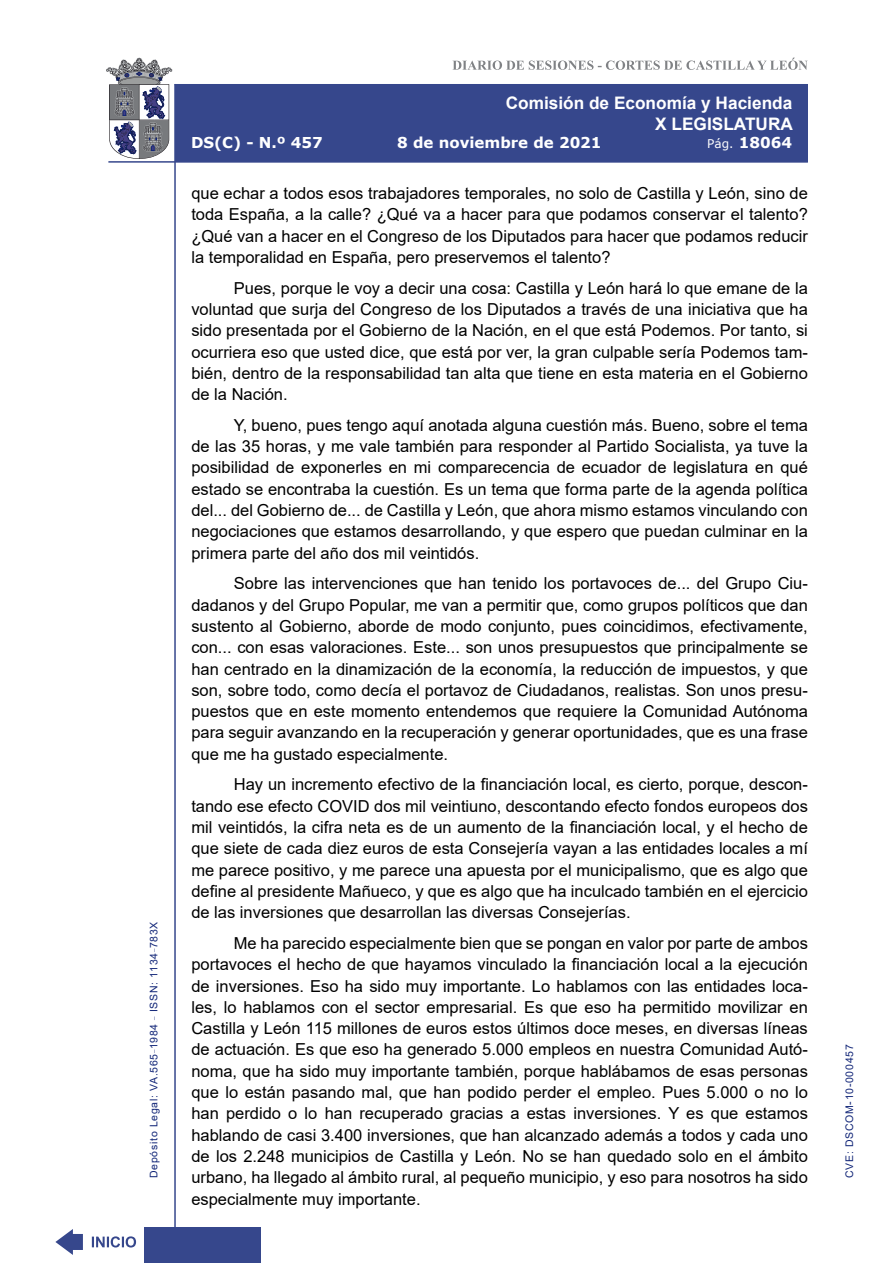
<style>
.page{position:relative;width:893px;height:1263px;background:#fff}
.page>*{position:absolute;margin:0;border:0;box-sizing:border-box;transform-origin:0 0}
.t1{font:700 17.25px/20.7px "Arial";color:#fff;text-align:right}
.t2{font:16.5px/21.3px "Arial";color:#000;text-align:justify}
.t3{font:700 15px "Verdana";color:#fff}
.t4{font:10.5px "Arial";letter-spacing:.065em;color:#122678}
.s1{font-weight:400;font-size:12px}
</style>
<div class="page">
<svg style="left:452px;top:58px;width:356px;height:12px"></svg>
<hr style="left:174px;top:84px;width:2px;height:1179px;background:#36478c">
<div style="left:144px;top:1227px;width:117px;height:36px;background:#36478c"></div>
<div style="left:175px;top:84px;width:633px;height:78px;background:#36478c"></div>
<hr style="left:108px;top:161px;width:700px;height:2px;background:#36478c">
<svg style="left:92px;top:1236px;width:44px;height:11px"></svg>
<svg style="left:55px;top:1229px;width:28px;height:26px"></svg>
<svg style="left:106px;top:58px;width:66px;height:101px"></svg>
<p class="t4" style="left:146px;top:1178px;width:258px;rotate:-90deg">Depósito Legal: VA.565<sup>_</sup>1984 <sup>_</sup> ISSN: 1134<sup>_</sup>783X</p>
<p class="t1" style="left:506px;top:93px;width:289px">Comisión de Economía y Hacienda<br>X LEGISLATURA</p>
<p class="t3" style="left:191px;top:132px;width:133px">DS(C) - N.º 457</p>
<p class="t3" style="left:397px;top:132px;width:206px">8 de noviembre de 2021</p>
<p class="t3" style="left:707px;top:132px;width:86px"><span class="s1">Pág.</span> 18064</p>
<p class="t2" style="left:191px;top:183px;width:618px">que echar a todos esos trabajadores temporales, no solo de Castilla y León, sino de toda España, a la calle? ¿Qué va a hacer para que podamos conservar el talento? ¿Qué van a hacer en el Congreso de los Diputados para hacer que podamos reducir la temporalidad en España, pero preservemos el talento?</p>
<p class="t2" style="left:191px;top:277px;width:618px;text-indent:43px">Pues, porque le voy a decir una cosa: Castilla y León hará lo que emane de la voluntad que surja del Congreso de los Diputados a través de una iniciativa que ha sido presentada por el Gobierno de la Nación, en el que está Podemos. Por tanto, si ocurriera eso que usted dice, que está por ver, la gran culpable sería Podemos tam&shy;bién, dentro de la responsabilidad tan alta que tiene en esta materia en el Gobierno de la Nación.</p>
<p class="t2" style="left:191px;top:414px;width:618px;text-indent:43px">Y, bueno, pues tengo aquí anotada alguna cuestión más. Bueno, sobre el tema de las 35 horas, y me vale también para responder al Partido Socialista, ya tuve la posibilidad de exponerles en mi comparecencia de ecuador de legislatura en qué estado se encontraba la cuestión. Es un tema que forma parte de la agenda política del... del Gobierno de... de Castilla y León, que ahora mismo estamos vinculando con negociaciones que estamos desarrollando, y que espero que puedan culminar en la primera parte del año dos mil veintidós.</p>
<p class="t2" style="left:191px;top:573px;width:618px;text-indent:43px">Sobre las intervenciones que han tenido los portavoces de... del Grupo Ciu&shy;dadanos y del Grupo Popular, me van a permitir que, como grupos políticos que dan sustento al Gobierno, aborde de modo conjunto, pues coincidimos, efectivamente, con... con esas valoraciones. Este... son unos presupuestos que principalmente se han centrado en la dinamización de la economía, la reducción de impuestos, y que son, sobre todo, como decía el portavoz de Ciudadanos, realistas. Son unos presu&shy;puestos que en este momento entendemos que requiere la Comunidad Autónoma para seguir avanzando en la recuperación y generar oportunidades, que es una frase que me ha gustado especialmente.</p>
<p class="t2" style="left:191px;top:774px;width:618px;text-indent:43px">Hay un incremento efectivo de la financiación local, es cierto, porque, descon&shy;tando ese efecto COVID dos mil veintiuno, descontando efecto fondos europeos dos mil veintidós, la cifra neta es de un aumento de la financiación local, y el hecho de que siete de cada diez euros de esta Consejería vayan a las entidades locales a mí me parece positivo, y me parece una apuesta por el municipalismo, que es algo que define al presidente Mañueco, y que es algo que ha inculcado también en el ejercicio de las inversiones que desarrollan las diversas Consejerías.</p>
<p class="t2" style="left:191px;top:932px;width:618px;text-indent:43px">Me ha parecido especialmente bien que se pongan en valor por parte de ambos portavoces el hecho de que hayamos vinculado la financiación local a la ejecución de inversiones. Eso ha sido muy importante. Lo hablamos con las entidades loca&shy;les, lo hablamos con el sector empresarial. Es que eso ha permitido movilizar en Castilla y León 115 millones de euros estos últimos doce meses, en diversas líneas de actuación. Es que eso ha generado 5.000 empleos en nuestra Comunidad Autó&shy;noma, que ha sido muy importante también, porque hablábamos de esas personas que lo están pasando mal, que han podido perder el empleo. Pues 5.000 o no lo han perdido o lo han recuperado gracias a estas inversiones. Y es que estamos hablando de casi 3.400 inversiones, que han alcanzado además a todos y cada uno de los 2.248 municipios de Castilla y León. No se han quedado solo en el ámbito urbano, ha llegado al ámbito rural, al pequeño municipio, y eso para nosotros ha sido especialmente muy importante.</p>
<p class="t4" style="left:842px;top:1178px;width:135px;rotate:-90deg">CVE: DSCOM-10-000457</p>
</div>
